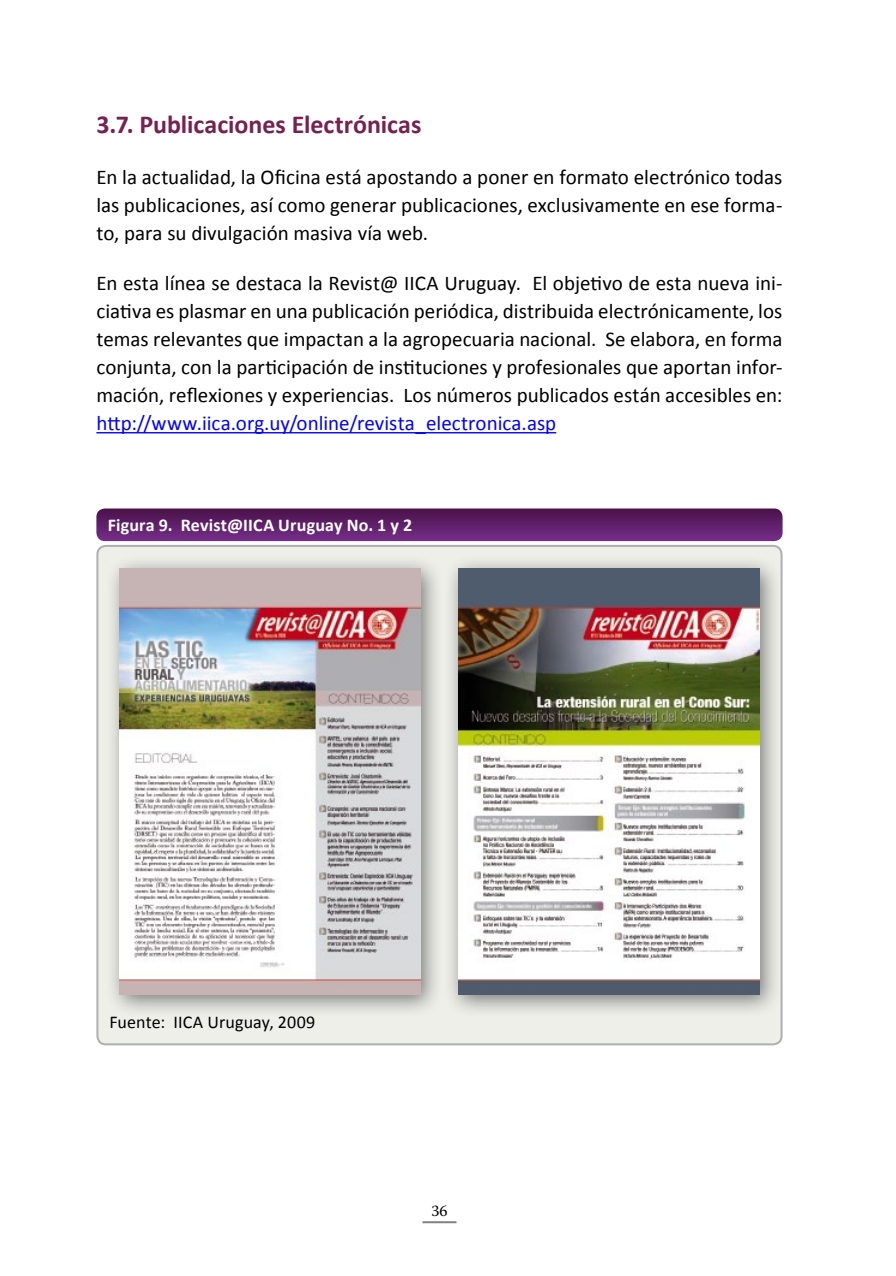
<style>
.page{position:relative;width:896px;height:1276px;background:#fff}
.page>*{position:absolute;margin:0;border:0;box-sizing:border-box;transform-origin:0 0}
.t1{font:700 26px "Calibri";color:#76214f}
.t2{font:21px/28px "Calibri";color:#000;text-align:justify}
.t3{font:21px "Calibri";color:#00f}
.t4{font:700 18px "Calibri";letter-spacing:.01em;color:#fff}
.t5{font:18px "Calibri";letter-spacing:.005em;color:#000}
.t6{font:16px "Warnock Pro";color:#000}
</style>
<div class="page">
<hr style="left:422px;top:1221px;width:34px;height:2px;background:#818084">
<hr style="left:96px;top:432px;width:460px;height:1px;background:#00f">
<div style="left:97px;top:546px;width:684px;height:498px;background:#efefea;border-radius:9px"></div>
<svg style="left:96px;top:508px;width:686px;height:33px;background:#62236b"></svg>
<div style="left:104px;top:553px;width:339px;height:464px;background:#000;opacity:.5"></div>
<img style="left:120px;top:569px;width:301px;height:426px">
<div style="left:442px;top:553px;width:339px;height:464px;background:#000;opacity:.5"></div>
<img style="left:458px;top:569px;width:301px;height:426px">
<p class="t1" style="left:96px;top:108px;width:326px">3.7. Publicaciones Electrónicas</p>
<p class="t2" style="left:96px;top:162px;width:687px">En la actualidad, la Oficina está apostando a poner en formato electrónico todas las publicaciones, así como generar publicaciones, exclusivamente en ese forma&shy;to, para su divulgación masiva vía web.</p>
<p class="t2" style="left:96px;top:268px;width:687px">En esta línea se destaca la Revist@ IICA Uruguay. El objetivo de esta nueva ini&shy;ciativa es plasmar en una publicación periódica, distribuida electrónicamente, los temas relevantes que impactan a la agropecuaria nacional. Se elabora, en forma conjunta, con la participación de instituciones y profesionales que aportan infor&shy;mación, reflexiones y experiencias. Los números publicados están accesibles en:</p>
<p class="t3" style="left:96px;top:410px;width:461px">http://www.iica.org.uy/online/revista_electronica.asp</p>
<p class="t4" style="left:108px;top:514px;width:306px">Figura 9. Revist@IICA Uruguay No. 1 y 2</p>
<p class="t5" style="left:109px;top:1010px;width:207px">Fuente: IICA Uruguay, 2009</p>
<p class="t6" style="left:431px;top:1201px;width:18px">36</p>
</div>
